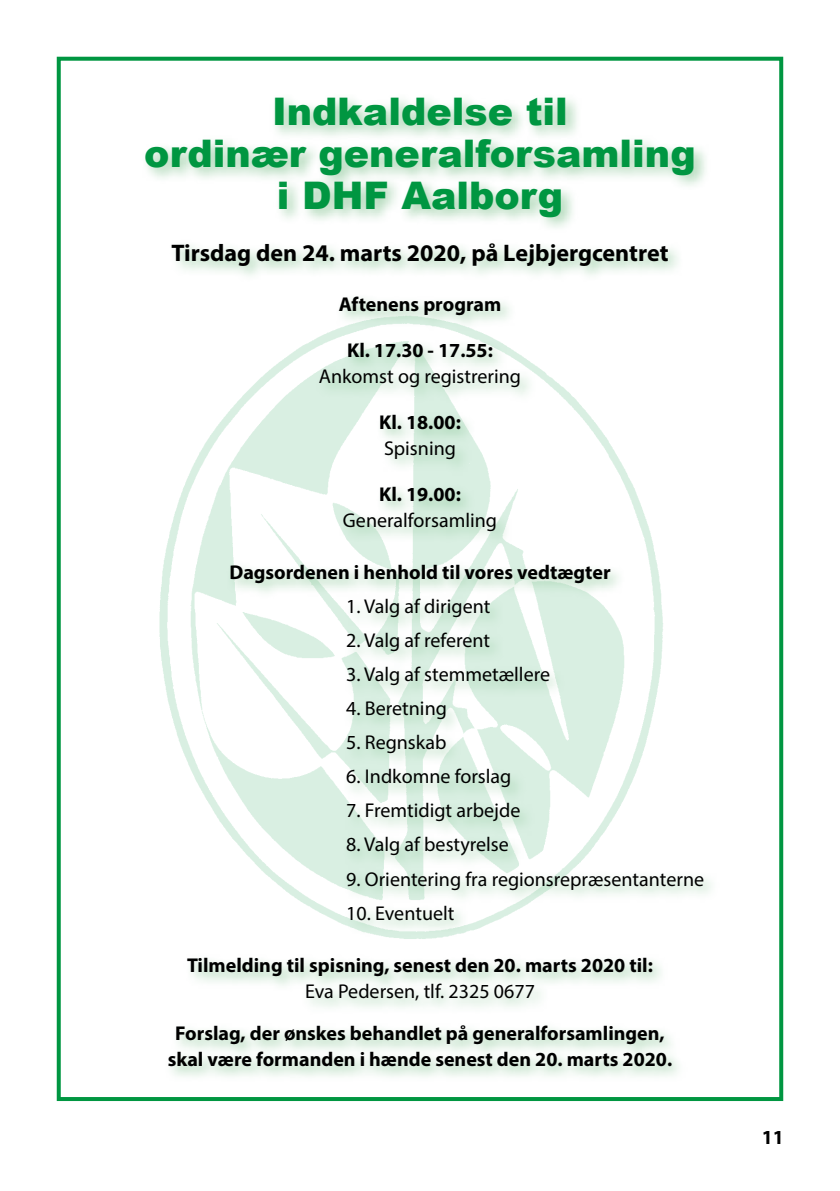
<style>
.page{position:relative;width:840px;height:1191px;background:#fff}
.page>*{position:absolute;margin:0;border:0;box-sizing:border-box;transform-origin:0 0}
.t1{font:900 38px/42px "Arial";color:#009641;text-align:center}
.t2{font:700 24px "Myriad Pro";color:#000}
.t3{font:20px "Myriad Pro";color:#000}
.t4{font:700 20px/26px "Myriad Pro";color:#000;text-align:center}
</style>
<div class="page">
<div style="left:57px;top:57px;width:725px;height:1044px;border:4px solid #009641"></div>
<div style="left:140px;top:93px;width:579px;height:988px;background:#8ec89a;opacity:.75"></div>
<h1 class="t1" style="left:144px;top:89px;width:552px">Indkaldelse til<br>ordinær generalforsamling i DHF Aalborg</h1>
<p class="t2" style="left:171px;top:237px;width:498px">Tirsdag den 24. marts 2020, på Lejbjergcentret</p>
<p class="t4" style="left:338px;top:291px;width:164px">Aftenens program</p>
<p class="t4" style="left:347px;top:337px;width:147px">Kl. 17.30 - 17.55:</p>
<p class="t3" style="left:318px;top:364px;width:204px">Ankomst og registrering</p>
<p class="t4" style="left:379px;top:409px;width:83px">Kl. 18.00:</p>
<p class="t3" style="left:384px;top:436px;width:73px">Spisning</p>
<p class="t4" style="left:379px;top:481px;width:83px">Kl. 19.00:</p>
<p class="t3" style="left:343px;top:508px;width:155px">Generalforsamling</p>
<p class="t4" style="left:229px;top:559px;width:382px">Dagsordenen i henhold til vores vedtægter</p>
<p class="t3" style="left:346px;top:594px;width:146px">1. Valg af dirigent</p>
<p class="t3" style="left:346px;top:628px;width:145px">2. Valg af referent</p>
<p class="t3" style="left:346px;top:662px;width:205px">3. Valg af stemmetællere</p>
<p class="t3" style="left:346px;top:696px;width:102px">4. Beretning</p>
<p class="t3" style="left:346px;top:730px;width:102px">5. Regnskab</p>
<p class="t3" style="left:346px;top:764px;width:166px">6. Indkomne forslag</p>
<p class="t3" style="left:346px;top:798px;width:175px">7. Fremtidigt arbejde</p>
<p class="t3" style="left:346px;top:832px;width:164px">8. Valg af bestyrelse</p>
<p class="t3" style="left:346px;top:866px;width:359px">9. Orientering fra regionsrepræsentanterne</p>
<p class="t3" style="left:346px;top:900px;width:110px">10. Eventuelt</p>
<p class="t4" style="left:187px;top:951px;width:467px">Tilmelding til spisning, senest den 20. marts 2020 til:</p>
<p class="t3" style="left:305px;top:978px;width:231px">Eva Pedersen, tlf. 2325 0677</p>
<p class="t4" style="left:168px;top:1019px;width:505px">Forslag, der ønskes behandlet på generalforsamlingen, skal være formanden i hænde senest den 20. marts 2020.</p>
<p class="t4" style="left:761px;top:1123px;width:24px">11</p>
</div>
